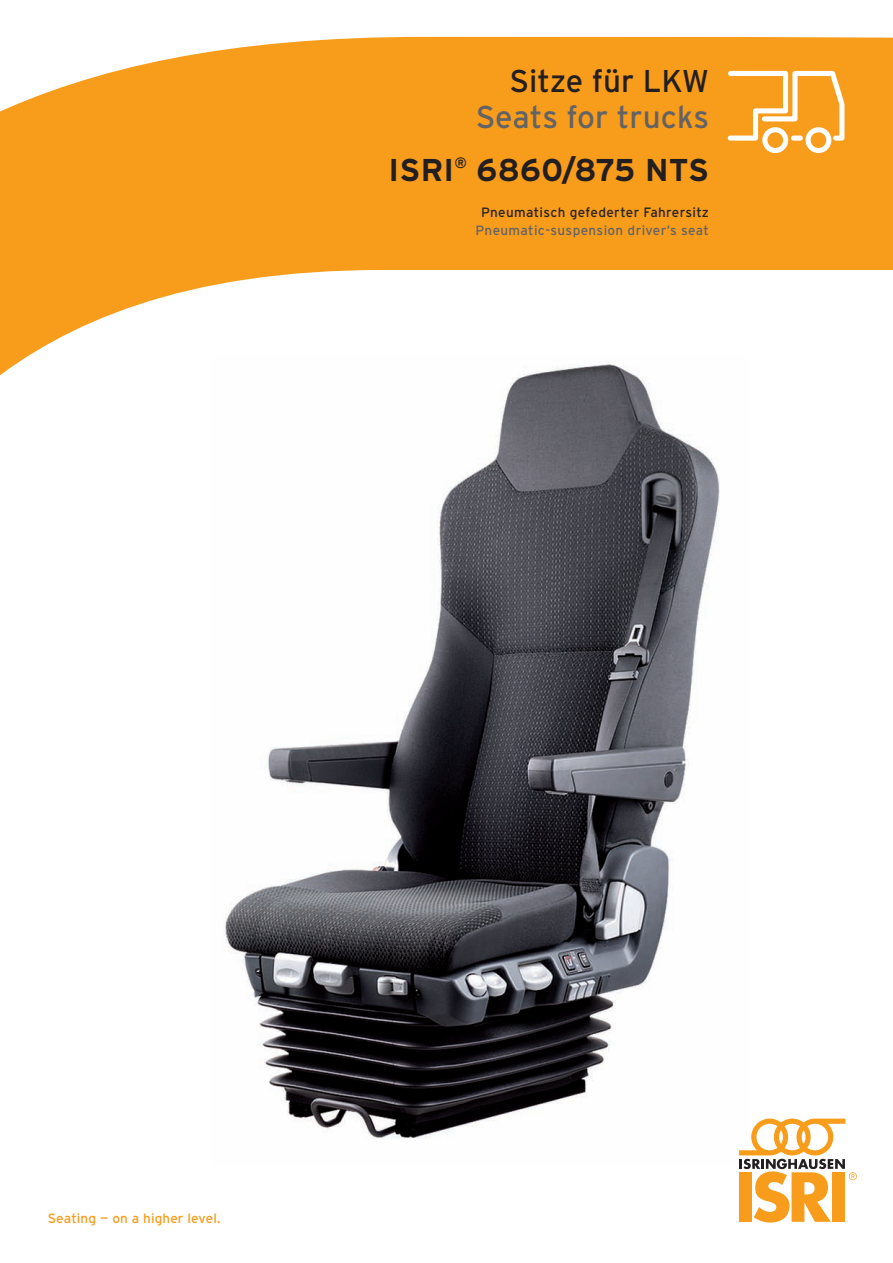
<style>
.page{position:relative;width:893px;height:1263px;background:#fff}
.page>*{position:absolute;margin:0;border:0;box-sizing:border-box;transform-origin:0 0}
.t1{font:700 31.5px/53.6px "Interstate";letter-spacing:.01em;color:#231f20;text-align:right}
.t2{font:31.5px "Interstate";color:#231f20}
.t3{font:13.5px "Interstate";letter-spacing:.025em;color:#636366}
.t4{font:13.5px "Interstate";letter-spacing:.025em;color:#262324}
.t5{font:13.5px "Interstate";letter-spacing:.01em;color:#f89c1c}
.s1{font-weight:400;color:#636366}
</style>
<div class="page">
<img style="left:224px;top:386px;width:496px;height:753px">
<svg style="left:0;top:37px;width:893px;height:349px;fill:#f89c1c"></svg>
<svg style="left:725px;top:68px;width:122px;height:88px"></svg>
<svg style="left:739px;top:1118px;width:118px;height:105px"></svg>
<h1 class="t2" style="left:509px;top:63px;width:201px">Sitze für LKW</h1>
<h1 class="t1" style="left:388px;top:89px;width:322px"><span class="s1">Seats for trucks<br></span>ISRI<sup>®</sup> 6860/875 NTS</h1>
<p class="t4" style="left:481px;top:205px;width:229px">Pneumatisch gefederter Fahrersitz</p>
<p class="t3" style="left:475px;top:222px;width:235px">Pneumatic-suspension driver’s seat</p>
<p class="t5" style="left:48px;top:1210px;width:174px">Seating — on a higher level.</p>
</div>
